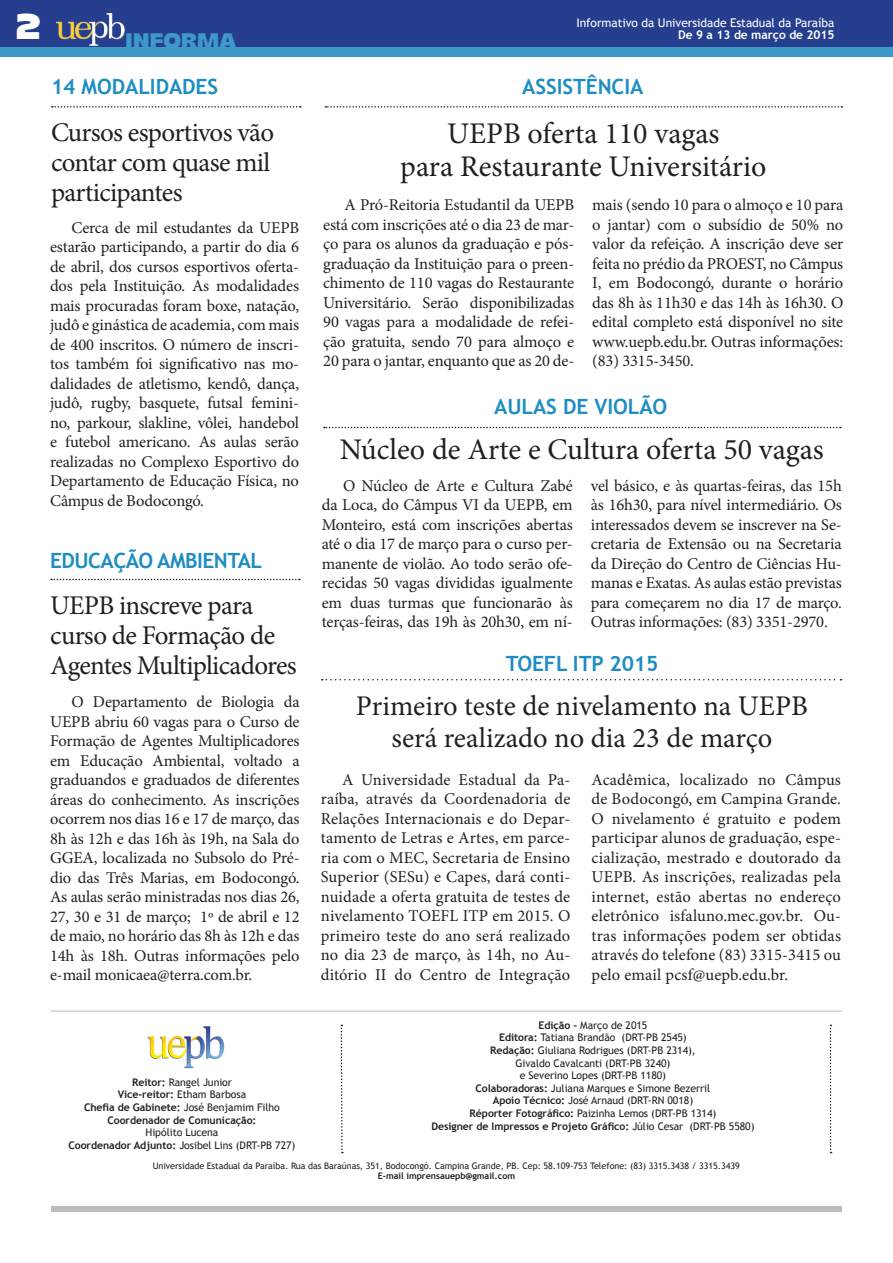
<style>
.page{position:relative;width:893px;height:1263px;background:#fff}
.page>*{position:absolute;margin:0;border:0;box-sizing:border-box;transform-origin:0 0}
.Titulo{font:36px "Majoris";color:#fff}
.Titulo_coluna{font:30px "Minion Pro";color:#231f20}
.Titulo_coluna-2{font:28.5px "Minion Pro";color:#231f20}
.Titulo_coluna-3{font:27px/30px "Minion Pro";letter-spacing:-.025em;color:#231f20}
.Titulo-2{font:700 21px "Trebuchet MS";letter-spacing:-.005em;color:#1e8dc2}
.Titulo-3{font:700 21px "Trebuchet MS";letter-spacing:-.025em;color:#1e8dc2}
.Titulo-4{font:21px "Majoris";letter-spacing:-.01em;color:#3e98c8}
.t1{font:16.5px/19.5px "Minion Pro";letter-spacing:-.01em;color:#231f20;text-align:justify}
.Titulo-5{font:12px "Trebuchet MS";letter-spacing:-.005em;color:#fff}
.Titulo-6{font:700 12px "Trebuchet MS";letter-spacing:-.005em;color:#fff}
.t2{font:10.5px "Trebuchet MS";letter-spacing:-.005em;color:#231f20}
.t3{font:700 10.5px "Trebuchet MS";letter-spacing:-.005em;color:#231f20}
.t4{font:9px "Trebuchet MS";letter-spacing:-.005em;color:#231f20}
.t5{font:700 9px "Trebuchet MS";letter-spacing:-.005em;color:#231f20}
.s1{font-weight:700}
.s2{font-weight:400}
</style>
<div class="page">
<div style="left:51px;top:1206px;width:791px;height:6px;background:#bcbdc0"></div>
<svg style="left:830px;top:1025px;width:1px;height:128px"></svg>
<svg style="left:340px;top:1025px;width:3px;height:128px"></svg>
<img style="left:147px;top:1026px;width:78px;height:43px">
<hr style="left:51px;top:1010px;width:791px;height:2px;background:#d1d2d4">
<svg style="left:52px;top:106px;width:249px;height:2px"></svg>
<svg style="left:51px;top:579px;width:249px;height:1px"></svg>
<svg style="left:325px;top:106px;width:517px;height:2px"></svg>
<svg style="left:324px;top:427px;width:517px;height:1px"></svg>
<div style="left:0;top:0;width:893px;height:56px;background:#253f8e"></div>
<div style="left:0;top:47px;width:893px;height:10px;background:#3e98c8"></div>
<img style="left:56px;top:13px;width:68px;height:33px">
<svg style="left:322px;top:679px;width:519px;height:1px"></svg>
<p class="Titulo" style="left:15px;top:4px;width:28px">2</p>
<p class="Titulo-5" style="left:576px;top:16px;width:260px">Informativo da Universidade Estadual da Paraíba</p>
<p class="Titulo-6" style="left:678px;top:27px;width:158px">De 9 a 13 de março de 2015</p>
<p class="Titulo-4" style="left:125px;top:28px;width:112px">INFORMA</p>
<p class="Titulo-2" style="left:51px;top:73px;width:169px">14 MODALIDADES</p>
<p class="Titulo_coluna-3" style="left:51px;top:117px;width:225px">Cursos esportivos vão contar com quase mil participantes</p>
<p class="t1" style="left:50px;top:218px;width:251px;text-indent:21px">Cerca de mil estudantes da UEPB estarão participando, a partir do dia 6 de abril, dos cursos esportivos oferta&shy;dos pela Instituição. As modalidades mais procuradas foram boxe, natação, judô e ginástica de academia, com mais de 400 inscritos. O número de inscri&shy;tos também foi significativo nas mo&shy;dalidades de atletismo, kendô, dança, judô, rugby, basquete, futsal femini&shy;no, parkour, slakline, vôlei, handebol e futebol americano. As aulas serão realizadas no Complexo Esportivo do Departamento de Educação Física, no Câmpus de Bodocongó.</p>
<p class="Titulo-3" style="left:50px;top:547px;width:213px">EDUCAÇÃO AMBIENTAL</p>
<p class="Titulo_coluna-3" style="left:50px;top:591px;width:248px">UEPB inscreve para curso de Formação de<br>Agentes Multiplicadores</p>
<p class="t1" style="left:50px;top:692px;width:251px;text-indent:21px">O Departamento de Biologia da UEPB abriu 60 vagas para o Curso de Formação de Agentes Multiplicadores em Educação Ambiental, voltado a graduandos e graduados de diferentes áreas do conhecimento. As inscrições ocorrem nos dias 16 e 17 de março, das 8h às 12h e das 16h às 19h, na Sala do GGEA, localizada no Subsolo do Pré&shy;dio das Três Marias, em Bodocongó.<br>As aulas serão ministradas nos dias 26, 27, 30 e 31 de março; 1º de abril e 12 de maio, no horário das 8h às 12h e das 14h às 18h. Outras informações pelo e-mail monicaea@terra.com.br.</p>
<p class="Titulo-2" style="left:522px;top:73px;width:123px">ASSISTÊNCIA</p>
<p class="Titulo_coluna" style="left:447px;top:113px;width:274px">UEPB oferta 110 vagas</p>
<p class="Titulo_coluna" style="left:400px;top:146px;width:368px">para Restaurante Universitário</p>
<p class="t1" style="left:323px;top:195px;width:253px;text-indent:21px">A Pró-Reitoria Estudantil da UEPB está com inscrições até o dia 23 de mar&shy;ço para os alunos da graduação e pós&shy;graduação da Instituição para o preen&shy;chimento de 110 vagas do Restaurante Universitário. Serão disponibilizadas 90 vagas para a modalidade de refei&shy;ção gratuita, sendo 70 para almoço e 20 para o jantar, enquanto que as 20 de-</p>
<p class="t1" style="left:592px;top:195px;width:253px">mais (sendo 10 para o almoço e 10 para o jantar) com o subsídio de 50% no valor da refeição. A inscrição deve ser feita no prédio da PROEST, no Câmpus I, em Bodocongó, durante o horário das 8h às 11h30 e das 14h às 16h30. O edital completo está disponível no site www.uepb.edu.br. Outras informações: (83) 3315-3450.</p>
<p class="Titulo-2" style="left:494px;top:394px;width:175px">AULAS DE VIOLÃO</p>
<p class="Titulo_coluna" style="left:340px;top:430px;width:486px">Núcleo de Arte e Cultura oferta 50 vagas</p>
<p class="t1" style="left:322px;top:476px;width:253px;text-indent:21px">O Núcleo de Arte e Cultura Zabé da Loca, do Câmpus VI da UEPB, em Monteiro, está com inscrições abertas até o dia 17 de março para o curso per&shy;manente de violão. Ao todo serão ofe&shy;recidas 50 vagas divididas igualmente em duas turmas que funcionarão às terças-feiras, das 19h às 20h30, em ní-</p>
<p class="t1" style="left:591px;top:476px;width:253px">vel básico, e às quartas-feiras, das 15h às 16h30, para nível intermediário. Os interessados devem se inscrever na Se&shy;cretaria de Extensão ou na Secretaria da Direção do Centro de Ciências Hu&shy;manas e Exatas. As aulas estão previstas para começarem no dia 17 de março.<br>Outras informações: (83) 3351-2970.</p>
<p class="Titulo-2" style="left:506px;top:650px;width:154px">TOEFL ITP 2015</p>
<p class="Titulo_coluna-2" style="left:356px;top:687px;width:453px">Primeiro teste de nivelamento na UEPB</p>
<p class="Titulo_coluna-2" style="left:391px;top:719px;width:382px">será realizado no dia 23 de março</p>
<p class="t1" style="left:321px;top:769px;width:251px;text-indent:21px">A Universidade Estadual da Pa&shy;raíba, através da Coordenadoria de Relações Internacionais e do Depar&shy;tamento de Letras e Artes, em parce&shy;ria com o MEC, Secretaria de Ensino Superior (SESu) e Capes, dará conti&shy;nuidade a oferta gratuita de testes de nivelamento TOEFL ITP em 2015. O primeiro teste do ano será realizado no dia 23 de março, às 14h, no Au&shy;ditório II do Centro de Integração</p>
<p class="t1" style="left:592px;top:769px;width:251px">Acadêmica, localizado no Câmpus de Bodocongó, em Campina Grande.<br>O nivelamento é gratuito e podem participar alunos de graduação, espe&shy;cialização, mestrado e doutorado da UEPB. As inscrições, realizadas pela internet, estão abertas no endereço eletrônico isfaluno.mec.gov.br. Ou&shy;tras informações podem ser obtidas através do telefone (83) 3315-3415 ou pelo email pcsf@uepb.edu.br.</p>
<p class="t2" style="left:538px;top:1019px;width:110px"><span class="s1">Edição -</span> Março de 2015</p>
<p class="t2" style="left:499px;top:1031px;width:189px"><span class="s1">Editora:</span> Tatiana Brandão (DRT-PB 2545)</p>
<p class="t2" style="left:490px;top:1044px;width:207px"><span class="s1">Redação:</span> Giuliana Rodrigues (DRT-PB 2314),</p>
<p class="t2" style="left:515px;top:1057px;width:156px">Givaldo Cavalcanti (DRT-PB 3240)</p>
<p class="t2" style="left:520px;top:1069px;width:148px">e Severino Lopes (DRT-PB 1180)</p>
<p class="t2" style="left:476px;top:1082px;width:236px"><span class="s1">Colaboradoras:</span> Juliana Marques e Simone Bezerril</p>
<p class="t2" style="left:493px;top:1094px;width:202px"><span class="s1">Apoio Técnico:</span> José Arnaud (DRT-RN 0018)</p>
<p class="t2" style="left:470px;top:1107px;width:248px"><span class="s1">Réporter Fotográfico:</span> Paizinha Lemos (DRT-PB 1314)</p>
<p class="t3" style="left:431px;top:1119px;width:325px">Designer de Impressos e Projeto Gráfico: <span class="s2">Júlio Cesar (DRT-PB 5580)</span></p>
<p class="t4" style="left:153px;top:1160px;width:589px">Universidade Estadual da Paraíba. Rua das Baraúnas, 351, Bodocongó. Campina Grande, PB. Cep: 58.109-753 Telefone: (83) 3315.3438 / 3315.3439</p>
<p class="t5" style="left:378px;top:1170px;width:139px">E-mail imprensauepb@gmail.com</p>
<p class="t2" style="left:132px;top:1076px;width:101px"><span class="s1">Reitor:</span> Rangel Junior</p>
<p class="t3" style="left:118px;top:1088px;width:130px">Vice-reitor: <span class="s2">Etham Barbosa</span></p>
<p class="t3" style="left:84px;top:1101px;width:197px">Chefia de Gabinete: <span class="s2">José Benjamim Filho</span></p>
<p class="t3" style="left:107px;top:1113px;width:150px">Coordenador de Comunicação:</p>
<p class="t2" style="left:146px;top:1126px;width:74px">Hipólito Lucena</p>
<p class="t2" style="left:68px;top:1139px;width:228px"><span class="s1">Coordenador Adjunto:</span> Josibel Lins (DRT-PB 727)</p>
</div>
